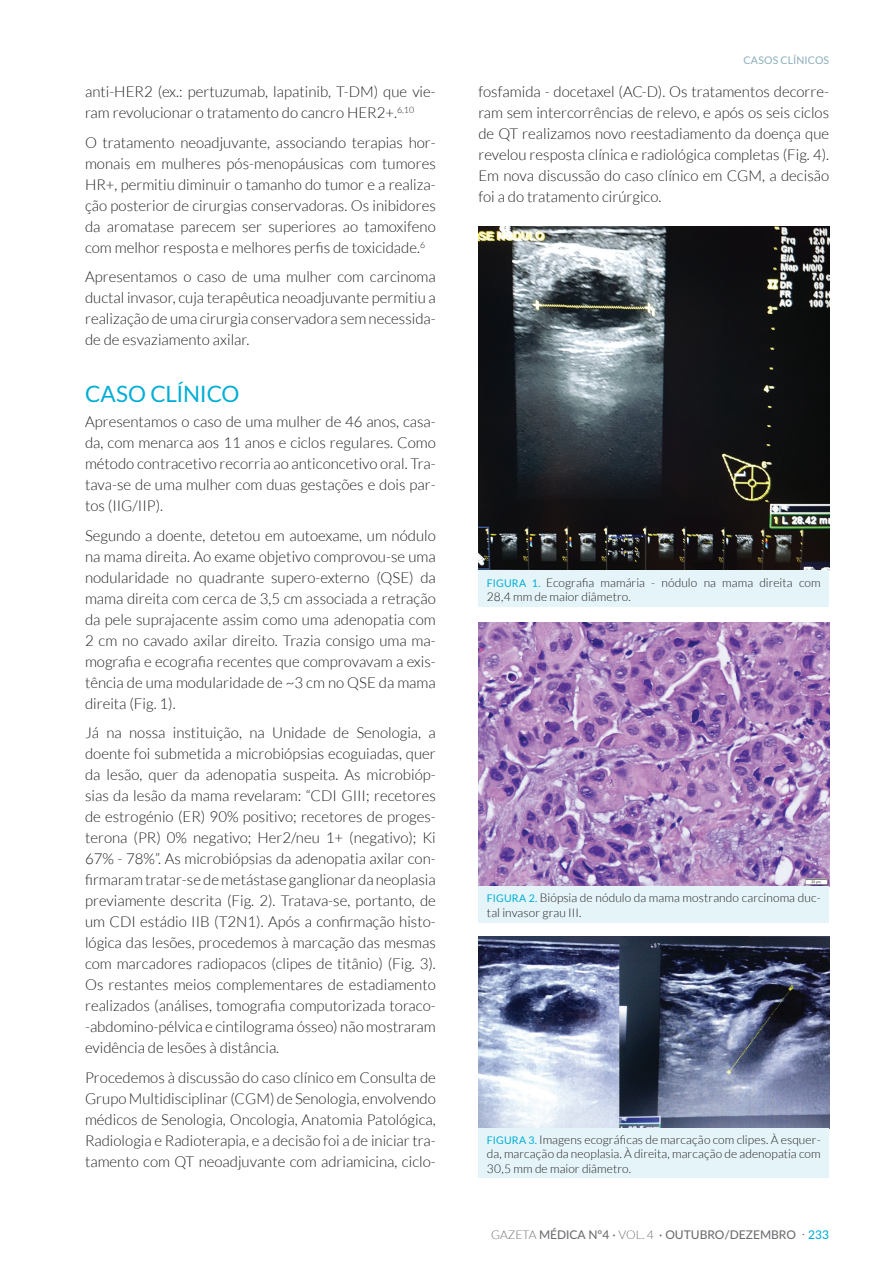
<style>
.page{position:relative;width:893px;height:1263px;background:#fff}
.page>*{position:absolute;margin:0;border:0;box-sizing:border-box;transform-origin:0 0}
.t1{font:22.5px "Lato";letter-spacing:-.01em;color:#00aed5}
.t2{font:300 15px/21px "Lato";color:#231f20;text-align:justify}
.t3{font:300 12px/14.4px "Lato";letter-spacing:.005em;color:#231f20}
.t4{font:500 12px "Lato";color:#6c6d70}
.t5{font:10.5px "Lato";letter-spacing:.015em;color:#8aacbc}
.s1{font-weight:400;font-size:10.5px;color:#00aed5}
.s2{font-weight:300}
.s3{font-weight:300;font-size:15px}
.s4{color:#00aed5}
</style>
<div class="page">
<img style="left:478px;top:227px;width:351px;height:344px">
<div style="left:478px;top:571px;width:351px;height:36px;background:#e4f4f9"></div>
<img style="left:478px;top:622px;width:351px;height:264px">
<div style="left:478px;top:886px;width:351px;height:37px;background:#e4f4f9"></div>
<img style="left:478px;top:937px;width:351px;height:192px">
<div style="left:478px;top:1129px;width:351px;height:49px;background:#e4f4f9"></div>
<p class="t2" style="left:85px;top:81px;width:352px">anti-HER2 (ex.: pertuzumab, lapatinib, T-DM) que vie&shy;ram revolucionar o tratamento do cancro HER2+.<sup>6,10</sup></p>
<p class="t2" style="left:85px;top:132px;width:352px">O tratamento neoadjuvante, associando terapias hor&shy;monais em mulheres pós-menopáusicas com tumores HR+, permitiu diminuir o tamanho do tumor e a realiza&shy;ção posterior de cirurgias conservadoras. Os inibidores da aromatase parecem ser superiores ao tamoxifeno com melhor resposta e melhores perfis de toxicidade.<sup>6</sup></p>
<p class="t2" style="left:85px;top:266px;width:352px">Apresentamos o caso de uma mulher com carcinoma ductal invasor, cuja terapêutica neoadjuvante permitiu a realização de uma cirurgia conservadora sem necessida&shy;de de esvaziamento axilar.</p>
<h1 class="t1" style="left:85px;top:381px;width:156px">CASO CLÍNICO</h1>
<p class="t2" style="left:85px;top:411px;width:352px">Apresentamos o caso de uma mulher de 46 anos, casa&shy;da, com menarca aos 11 anos e ciclos regulares. Como método contracetivo recorria ao anticoncetivo oral. Tra&shy;tava-se de uma mulher com duas gestações e dois par&shy;tos (IIG/IIP).</p>
<p class="t2" style="left:85px;top:525px;width:352px">Segundo a doente, detetou em autoexame, um nódulo na mama direita. Ao exame objetivo comprovou-se uma nodularidade no quadrante supero-externo (QSE) da mama direita com cerca de 3,5 cm associada a retração da pele suprajacente assim como uma adenopatia com 2 cm no cavado axilar direito. Trazia consigo uma ma&shy;mografia e ecografia recentes que comprovavam a exis&shy;tência de uma modularidade de ~3 cm no QSE da mama direita (Fig. 1).</p>
<p class="t2" style="left:85px;top:722px;width:352px">Já na nossa instituição, na Unidade de Senologia, a doente foi submetida a microbiópsias ecoguiadas, quer da lesão, quer da adenopatia suspeita. As microbióp&shy;sias da lesão da mama revelaram: “CDI GIII; recetores de estrogénio (ER) 90% positivo; recetores de proges&shy;terona (PR) 0% negativo; Her2/neu 1+ (negativo); Ki 67% - 78%”. As microbiópsias da adenopatia axilar con&shy;firmaram tratar-se de metástase ganglionar da neoplasia previamente descrita (Fig. 2). Tratava-se, portanto, de um CDI estádio IIB (T2N1). Após a confirmação histo&shy;lógica das lesões, procedemos à marcação das mesmas com marcadores radiopacos (clipes de titânio) (Fig. 3).<br>Os restantes meios complementares de estadiamento realizados (análises, tomografia computorizada toraco--abdomino-pélvica e cintilograma ósseo) não mostraram evidência de lesões à distância.</p>
<p class="t2" style="left:85px;top:1067px;width:352px">Procedemos à discussão do caso clínico em Consulta de Grupo Multidisciplinar (CGM) de Senologia, envolvendo médicos de Senologia, Oncologia, Anatomia Patológica, Radiologia e Radioterapia, e a decisão foi a de iniciar tra&shy;tamento com QT neoadjuvante com adriamicina, ciclo-</p>
<p class="t5" style="left:743px;top:54px;width:87px">CASOS CLÍNICOS</p>
<p class="t2" style="left:478px;top:81px;width:352px">fosfamida - docetaxel (AC-D). Os tratamentos decorre&shy;ram sem intercorrências de relevo, e após os seis ciclos de QT realizamos novo reestadiamento da doença que revelou resposta clínica e radiológica completas (Fig. 4).<br>Em nova discussão do caso clínico em CGM, a decisão foi a do tratamento cirúrgico.</p>
<p class="t3" style="left:487px;top:575px;width:335px"><span class="s1">FIGURA 1.</span> Ecografia mamária - nódulo na mama direita com<br>28,4 mm de maior diâmetro.</p>
<p class="t3" style="left:487px;top:891px;width:335px"><span class="s1">FIGURA 2.</span> Biópsia de nódulo da mama mostrando carcinoma duc&shy;tal invasor grau III.</p>
<p class="t3" style="left:487px;top:1132px;width:335px;text-align:justify"><span class="s1">FIGURA 3.</span> Imagens ecográficas de marcação com clipes. À esquer&shy;da, marcação da neoplasia. À direita, marcação de adenopatia com 30,5 mm de maior diâmetro.</p>
<p class="t4" style="left:491px;top:1226px;width:339px"><span class="s2">GAZETA</span> MÉDICA Nº4 · <span class="s2">VOL. 4</span> · OUTUBRO/DEZEMBRO <span class="s3">·</span> <span class="s4">233</span></p>
</div>
